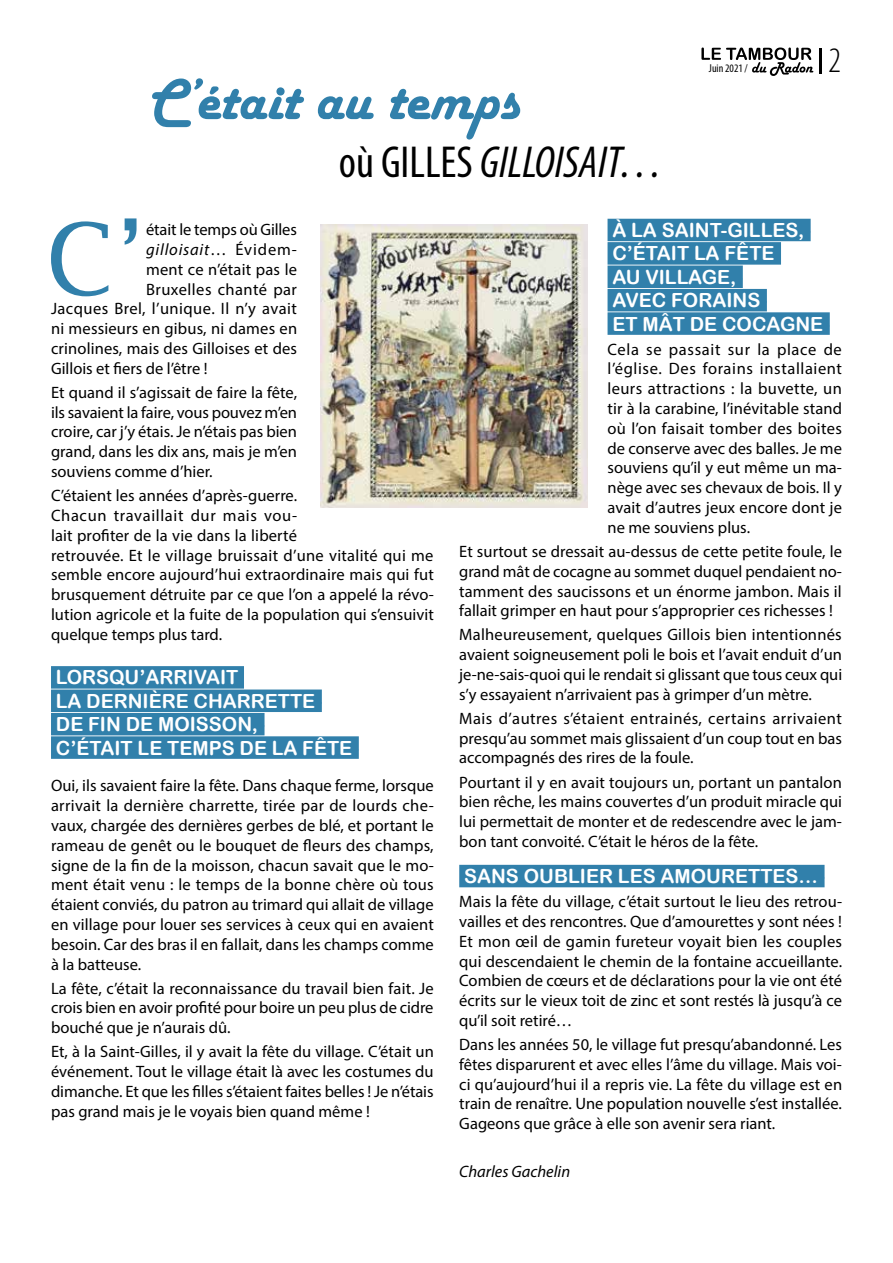
<style>
.page{position:relative;width:893px;height:1263px;background:#fff}
.page>*{position:absolute;margin:0;border:0;box-sizing:border-box;transform-origin:0 0}
.t1{font:98.7px "Lucida Fax";color:#3180ab}
.t2{font:60px "Harlow Solid";color:#3180ab}
.t3{font:italic condensed 45px "Myriad Pro";color:#000}
.t4{font:condensed 45px "Myriad Pro";color:#000}
.t5{font:300 condensed 35.85px "Myriad Pro";color:#000}
.t6{font:19.5px/23.4px "Arial Rounded MT Bold";color:#fff}
.t7{font:16.5px/19.8px "Myriad Pro";color:#000;text-align:justify}
.t8{font:16.5px "Myriad Pro";letter-spacing:.025em;color:#000}
.t9{font:italic 16.5px "Myriad Pro";letter-spacing:.045em;color:#000}
.t10{font:16.5px "Myriad Pro";letter-spacing:.03em;color:#000}
.t11{font:italic 16.5px "Myriad Pro";color:#000}
.t12{font:condensed 11.55px "Myriad Pro";color:#000}
.s1{font-style:normal}
.s2{color:#3180ab}
</style>
<div class="page">
<svg style="left:701px;top:48px;width:112px;height:28px"></svg>
<hr style="left:819px;top:48px;width:3px;height:25px;background:#000">
<div style="left:51px;top:666px;width:193px;height:23px;background:#3180ab"></div>
<div style="left:51px;top:689px;width:271px;height:23px;background:#3180ab"></div>
<div style="left:51px;top:713px;width:214px;height:22px;background:#3180ab"></div>
<div style="left:51px;top:736px;width:308px;height:23px;background:#3180ab"></div>
<div style="left:608px;top:219px;width:203px;height:22px;background:#3180ab"></div>
<div style="left:608px;top:242px;width:173px;height:23px;background:#3180ab"></div>
<div style="left:608px;top:265px;width:135px;height:23px;background:#3180ab"></div>
<div style="left:608px;top:289px;width:159px;height:22px;background:#3180ab"></div>
<div style="left:608px;top:312px;width:222px;height:23px;background:#3180ab"></div>
<div style="left:459px;top:865px;width:365px;height:22px;background:#3180ab"></div>
<img style="left:321px;top:225px;width:266px;height:282px">
<h2 class="t2" style="left:148px;top:67px;width:373px">C’était au temps</h2>
<h3 class="t4" style="left:339px;top:135px;width:77px">où GILLES</h3>
<h3 class="t3" style="left:480px;top:135px;width:185px">GILLOISAIT…</h3>
<p class="t12" style="left:709px;top:61px;width:41px">juin 2021 /</p>
<h3 class="t5" style="left:828px;top:39px;width:14px">2</h3>
<h1 class="t1" style="left:45px;top:202px;width:103px">C’</h1>
<p class="t7" style="left:146px;top:219px;width:152px">était le temps où Gilles</p>
<p class="t9" style="left:146px;top:239px;width:152px">gilloisait<span class="s1">… Évidem-</span></p>
<p class="t7" style="left:146px;top:259px;width:152px">ment ce n’était pas le</p>
<p class="t10" style="left:146px;top:279px;width:152px">Bruxelles chanté par</p>
<p class="t8" style="left:51px;top:299px;width:247px">Jacques Brel, l’unique. Il n’y avait</p>
<p class="t7" style="left:51px;top:318px;width:248px">ni messieurs en gibus, ni dames en</p>
<p class="t7" style="left:51px;top:338px;width:248px">crinolines, mais des Gilloises et des</p>
<p class="t7" style="left:51px;top:358px;width:158px">Gillois et fiers de l’être !</p>
<p class="t7" style="left:51px;top:382px;width:248px">Et quand il s’agissait de faire la fête, ils savaient la faire, vous pouvez m’en croire, car j’y étais. Je n’étais pas bien grand, dans les dix ans, mais je m’en souviens comme d’hier.</p>
<p class="t7" style="left:51px;top:485px;width:384px;text-align:left">C’étaient les années d’après-guerre.<br>Chacun travaillait dur mais vou-<br>lait profiter de la vie dans la liberté<br>retrouvée. Et le village bruissait d’une vitalité qui me semble encore aujourd’hui extraordinaire mais qui fut brusquement détruite par ce que l’on a appelé la révo&shy;lution agricole et la fuite de la population qui s’ensuivit quelque temps plus tard.</p>
<p class="t6" style="left:56px;top:665px;width:304px">LORSQU’ARRIVAIT<span class="s2">-<br></span>LA DERNIÈRE CHARRETTE<span class="s2">-<br></span>DE FIN DE MOISSON,<span class="s2">-<br></span>C’ÉTAIT LE TEMPS DE LA FÊTE<span class="s2">-</span></p>
<p class="t7" style="left:51px;top:776px;width:384px">Oui, ils savaient faire la fête. Dans chaque ferme, lorsque arrivait la dernière charrette, tirée par de lourds che&shy;vaux, chargée des dernières gerbes de blé, et portant le rameau de genêt ou le bouquet de fleurs des champs, signe de la fin de la moisson, chacun savait que le mo&shy;ment était venu : le temps de la bonne chère où tous étaient conviés, du patron au trimard qui allait de village en village pour louer ses services à ceux qui en avaient besoin. Car des bras il en fallait, dans les champs comme à la batteuse.</p>
<p class="t7" style="left:51px;top:978px;width:384px">La fête, c’était la reconnaissance du travail bien fait. Je crois bien en avoir profité pour boire un peu plus de cidre bouché que je n’aurais dû.</p>
<p class="t7" style="left:51px;top:1042px;width:384px">Et, à la Saint-Gilles, il y avait la fête du village. C’était un événement. Tout le village était là avec les costumes du dimanche. Et que les filles s’étaient faites belles ! Je n’étais pas grand mais je le voyais bien quand même !</p>
<p class="t6" style="left:612px;top:218px;width:219px">À LA SAINT-GILLES,<span class="s2">-<br></span>C’ÉTAIT LA FÊTE<span class="s2">-<br></span>AU VILLAG E,<span class="s2">-<br></span>AVEC FORAINS<span class="s2">-<br></span>ET MÂT DE COCAG NE<span class="s2">-</span></p>
<p class="t7" style="left:608px;top:339px;width:236px">Cela se passait sur la place de l’église. Des forains installaient leurs attractions : la buvette, un tir à la carabine, l’inévitable stand où l’on faisait tomber des boites de conserve avec des balles. Je me souviens qu’il y eut même un ma&shy;nège avec ses chevaux de bois. Il y avait d’autres jeux encore dont je ne me souviens plus.</p>
<p class="t7" style="left:459px;top:541px;width:384px">Et surtout se dressait au-dessus de cette petite foule, le grand mât de cocagne au sommet duquel pendaient no&shy;tamment des saucissons et un énorme jambon. Mais il fallait grimper en haut pour s’approprier ces richesses !</p>
<p class="t7" style="left:459px;top:625px;width:384px">Malheureusement, quelques Gillois bien intentionnés avaient soigneusement poli le bois et l’avait enduit d’un je-ne-sais-quoi qui le rendait si glissant que tous ceux qui s’y essayaient n’arrivaient pas à grimper d’un mètre.</p>
<p class="t7" style="left:459px;top:708px;width:384px">Mais d’autres s’étaient entrainés, certains arrivaient presqu’au sommet mais glissaient d’un coup tout en bas accompagnés des rires de la foule.</p>
<p class="t7" style="left:459px;top:772px;width:384px">Pourtant il y en avait toujours un, portant un pantalon bien rêche, les mains couvertes d’un produit miracle qui lui permettait de monter et de redescendre avec le jam&shy;bon tant convoité. C’était le héros de la fête.</p>
<p class="t6" style="left:464px;top:864px;width:362px">SANS OUBLIER LES AMOURETTES…<span class="s2">-</span></p>
<p class="t7" style="left:459px;top:891px;width:384px">Mais la fête du village, c’était surtout le lieu des retrou&shy;vailles et des rencontres. Que d’amourettes y sont nées !<br>Et mon œil de gamin fureteur voyait bien les couples qui descendaient le chemin de la fontaine accueillante.<br>Combien de cœurs et de déclarations pour la vie ont été écrits sur le vieux toit de zinc et sont restés là jusqu’à ce qu’il soit retiré…</p>
<p class="t7" style="left:459px;top:1034px;width:384px">Dans les années 50, le village fut presqu’abandonné. Les fêtes disparurent et avec elles l’âme du village. Mais voi&shy;ci qu’aujourd’hui il a repris vie. La fête du village est en train de renaître. Une population nouvelle s’est installée.<br>Gageons que grâce à elle son avenir sera riant.</p>
<p class="t11" style="left:459px;top:1161px;width:112px">Charles Gachelin</p>
</div>
